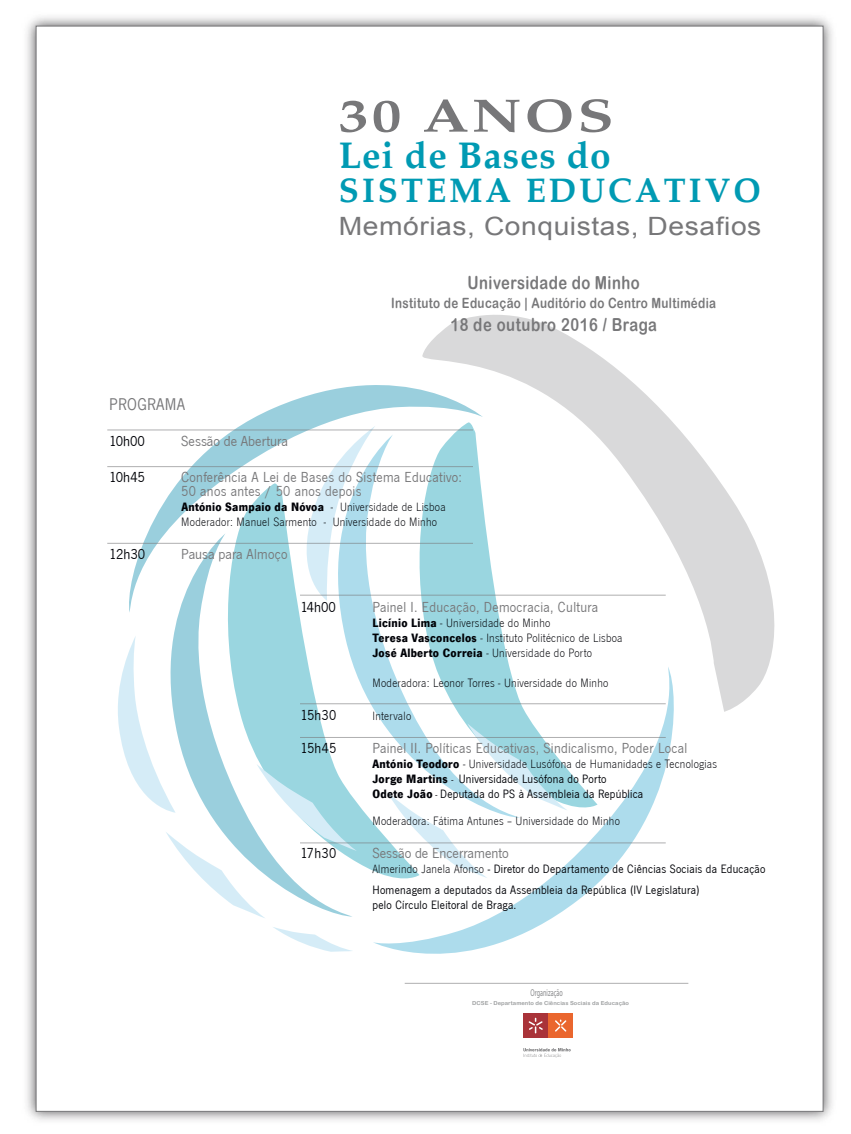
<style>
.page{position:relative;width:851px;height:1134px;background:#fff}
.page>*{position:absolute;margin:0;border:0;box-sizing:border-box;transform-origin:0 0}
.t1{font:700 46.8px "Palatino";letter-spacing:.055em;color:#777779;scale:1.27 1}
.t2{font:700 37.8px "Palatino";letter-spacing:.02em;color:#009ab3}
.t3{font:700 34.65px "Palatino";letter-spacing:.095em;color:#009ab3;scale:.95 1}
.t4{font:25.2px "Arial";letter-spacing:.02em;color:#777779;scale:1.12 1}
.t5{font:18px "Arial Rounded MT Bold";letter-spacing:.03em;color:#777779;scale:.82 1}
.t6{font:17.5px "News Got T";letter-spacing:.02em;color:#777779}
.t7{font:15px/14px "News Got T";letter-spacing:.02em;color:#777779}
.t8{font:15px "News Got T";color:#777779}
.t9{font:15px "News Got T";color:#000207}
.t10{font:14.15px "Arial Rounded MT Bold";letter-spacing:.03em;color:#777779;scale:.82 1}
.t11{font:12.5px/15px "News Got T";letter-spacing:.02em;color:#000207}
.t12{font:300 12.5px/15px "News Got T";letter-spacing:.02em;color:#000207}
.t13{font:10px "Myriad Pro";letter-spacing:.01em;color:#88898b;scale:.61 1}
.t14{font:5.5px "Arial Rounded MT Bold";letter-spacing:.01em;color:#9c9e9f;scale:1.04 1}
.s1{font-weight:700}
.s2{font-weight:300}
.s3{font-size:10px}
</style>
<div class="page">
<img style="left:26px;top:16px;width:807px;height:1105px">
<div style="left:36px;top:26px;width:787px;height:1085px;background:#fff;border:1px solid #777779"></div>
<svg style="left:424px;top:315px;width:350px;height:397px"></svg>
<svg style="left:483px;top:421px;width:114px;height:245px"></svg>
<svg style="left:423px;top:434px;width:97px;height:232px"></svg>
<svg style="left:228px;top:613px;width:163px;height:258px"></svg>
<svg style="left:373px;top:666px;width:309px;height:288px"></svg>
<svg style="left:124px;top:351px;width:359px;height:262px"></svg>
<svg style="left:387px;top:723px;width:180px;height:155px"></svg>
<svg style="left:118px;top:635px;width:239px;height:283px"></svg>
<svg style="left:273px;top:927px;width:79px;height:25px"></svg>
<hr style="left:107px;top:429px;width:366px;height:1px;background:#777779">
<hr style="left:107px;top:466px;width:366px;height:1px;background:#777779">
<hr style="left:107px;top:543px;width:366px;height:1px;background:#777779">
<hr style="left:300px;top:595px;width:365px;height:1px;background:#777779">
<hr style="left:300px;top:703px;width:365px;height:1px;background:#777779">
<hr style="left:300px;top:737px;width:365px;height:1px;background:#777779">
<hr style="left:300px;top:842px;width:365px;height:1px;background:#777779">
<div style="left:523px;top:1013px;width:25px;height:25px;background:#a93339"></div>
<div style="left:548px;top:1013px;width:25px;height:25px;background:#ea662e"></div>
<svg style="left:528px;top:1018px;width:15px;height:15px"></svg>
<svg style="left:555px;top:1019px;width:11px;height:13px"></svg>
<svg style="left:523px;top:1048px;width:47px;height:10px"></svg>
<hr style="left:404px;top:983px;width:284px;height:1px;background:#777779">
<h1 class="t1" style="left:339px;top:88px;width:218px">30 ANOS</h1>
<h2 class="t2" style="left:339px;top:133px;width:273px">Lei de Bases do</h2>
<h3 class="t3" style="left:339px;top:170px;width:446px">SISTEMA EDUCATIVO</h3>
<h3 class="t4" style="left:339px;top:209px;width:379px">Memórias, Conquistas, Desafios</h3>
<h3 class="t5" style="left:467px;top:272px;width:211px">Universidade do Minho</h3>
<p class="t10" style="left:391px;top:294px;width:398px">Instituto de Educação | Auditório do Centro Multimédia</p>
<h3 class="t5" style="left:450px;top:314px;width:253px">18 de outubro 2016 / Braga</h3>
<h3 class="t6" style="left:109px;top:395px;width:77px">PROGRAMA</h3>
<p class="t9" style="left:109px;top:433px;width:37px">10h00</p>
<p class="t8" style="left:181px;top:433px;width:108px">Sessão de Abertura</p>
<p class="t9" style="left:109px;top:469px;width:37px">10h45</p>
<p class="t7" style="left:181px;top:471px;width:282px">Conferência A Lei de Bases do Sistema Educativo:<br>50 anos antes / 50 anos depois</p>
<p class="t12" style="left:181px;top:500px;width:266px"><span class="s1">António Sampaio da Nóvoa</span> - Universidade de Lisboa<br>Moderador: Manuel Sarmento - Universidade do Minho</p>
<p class="t9" style="left:109px;top:546px;width:37px">12h30</p>
<p class="t8" style="left:181px;top:546px;width:108px">Pausa para Almoço</p>
<p class="t9" style="left:300px;top:598px;width:37px">14h00</p>
<p class="t7" style="left:372px;top:600px;width:227px">Painel I. Educação, Democracia, Cultura</p>
<p class="t12" style="left:372px;top:615px;width:251px"><span class="s1">Licínio Lima</span> - Universidade do Minho<br><span class="s1">Teresa Vasconcelos</span> - Instituto Politécnico de Lisboa<br><span class="s1">José Alberto Correia</span> - Universidade do Porto</p>
<p class="t12" style="left:372px;top:675px;width:237px">Moderadora: Leonor Torres - Universidade do Minho</p>
<p class="t9" style="left:300px;top:706px;width:37px">15h30</p>
<p class="t12" style="left:372px;top:708px;width:40px">Intervalo</p>
<p class="t9" style="left:300px;top:739px;width:37px">15h45</p>
<p class="t7" style="left:372px;top:741px;width:316px">Painel II. Políticas Educativas, Sindicalismo, Poder Local</p>
<p class="t11" style="left:372px;top:756px;width:346px"><span class="s1">António Teodoro</span> <span class="s2">- Universidade Lusófona de Humanidades e Tecnologias<br></span><span class="s1">Jorge Martins</span> <span class="s3">-</span> Universidade Lusófona do Porto<br><span class="s1">Odete João</span> <span class="s3">-</span> Deputada do PS à Assembleia da República</p>
<p class="t12" style="left:372px;top:813px;width:249px">Moderadora: Fátima Antunes – Universidade do Minho</p>
<p class="t9" style="left:300px;top:844px;width:37px">17h30</p>
<p class="t8" style="left:372px;top:844px;width:138px">Sessão de Encerramento</p>
<p class="t11" style="left:372px;top:858px;width:394px;line-height:21.5px"><span class="s2">Almerindo Janela Afonso</span> - Diretor do Departamento de Ciências Sociais da Educação<br>Homenagem a deputados da Assembleia da República (IV Legislatura)</p>
<p class="t11" style="left:372px;top:898px;width:145px">pelo Círculo Eleitoral de Braga.</p>
<p class="t13" style="left:530px;top:987px;width:55px">Organização</p>
<p class="t14" style="left:472px;top:1000px;width:152px">DCSE - Departamento de Ciências Sociais da Educação</p>
</div>
